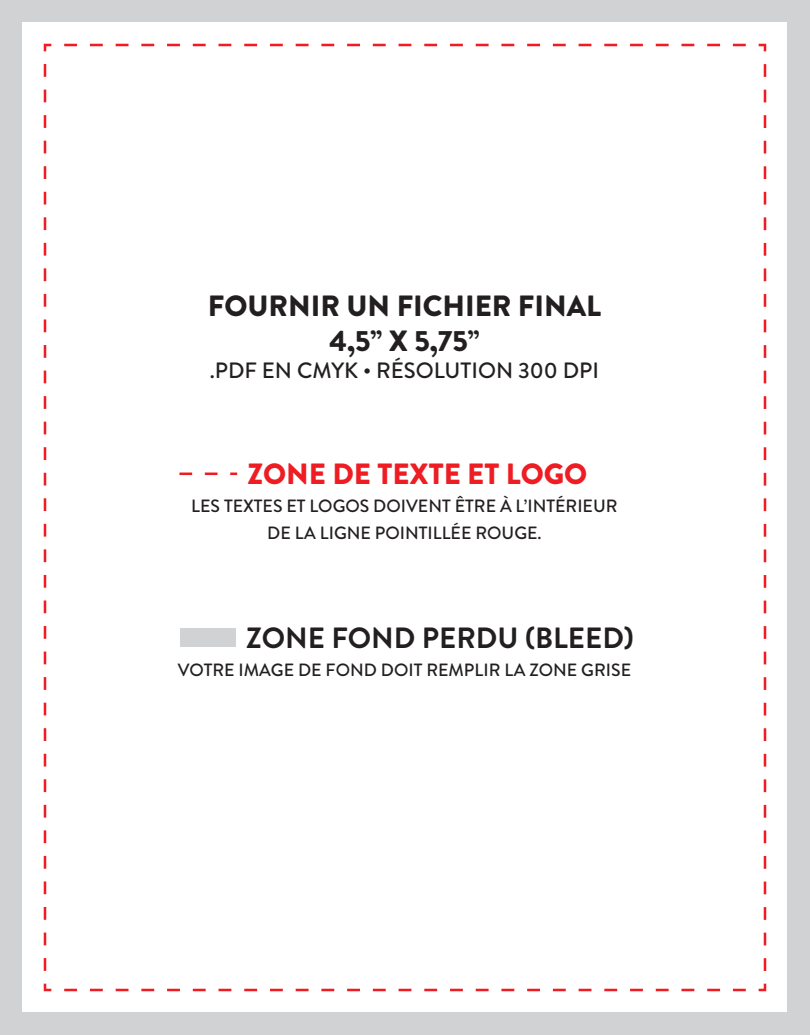
<style>
.page{position:relative;width:810px;height:1035px;background:#d1d2d4}
.page>*{position:absolute;margin:0;border:0;box-sizing:border-box;transform-origin:0 0}
.t1{font:900 29.25px/35px "Brandon Grotesque";color:#231f20;text-align:center}
.t2{font:700 29.25px "Brandon Grotesque";color:#231f20}
.t3{font:900 29.25px "Brandon Grotesque";color:#ee1d23}
.t4{font:500 22.25px "Brandon Grotesque";color:#231f20}
.t5{font:500 17.75px/27.8px "Brandon Grotesque";color:#231f20;text-align:center}
</style>
<div class="page">
<div style="left:22px;top:22px;width:766px;height:990px;background:#fff"></div>
<svg style="left:758px;top:64px;width:9px;height:928px"></svg>
<svg style="left:43px;top:983px;width:703px;height:9px"></svg>
<svg style="left:43px;top:43px;width:9px;height:928px"></svg>
<svg style="left:64px;top:43px;width:703px;height:9px"></svg>
<svg style="left:179px;top:473px;width:58px;height:2px"></svg>
<div style="left:180px;top:628px;width:56px;height:18px;background:#d1d2d4"></div>
<h1 class="t1" style="left:208px;top:288px;width:395px">FOURNIR UN FICHIER FINAL<br>4,5” X 5,75”</h1>
<p class="t4" style="left:210px;top:355px;width:391px">.PDF EN CMYK • RÉSOLUTION 300 DPI</p>
<h1 class="t3" style="left:247px;top:453px;width:342px">ZONE DE TEXTE ET LOGO</h1>
<p class="t5" style="left:191px;top:492px;width:428px">LES TEXTES ET LOGOS DOIVENT ÊTRE À L’INTÉRIEUR<br>DE LA LIGNE POINTILLÉE ROUGE.</p>
<h1 class="t2" style="left:246px;top:618px;width:389px">ZONE FOND PERDU (BLEED)</h1>
<p class="t5" style="left:178px;top:656px;width:455px">VOTRE IMAGE DE FOND DOIT REMPLIR LA ZONE GRISE</p>
</div>
